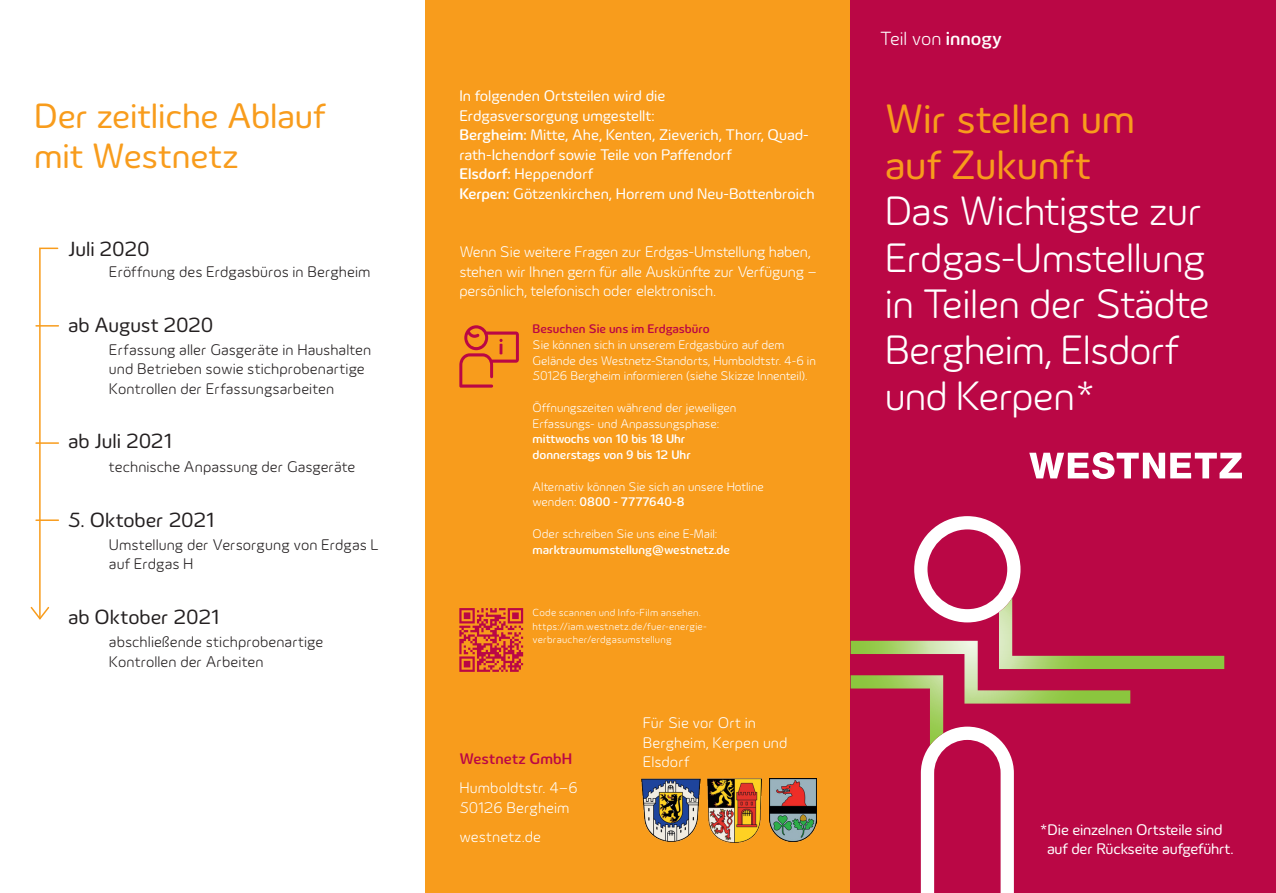
<style>
.page{position:relative;width:1276px;height:893px;background:#fff}
.page>*{position:absolute;margin:0;border:0;box-sizing:border-box;transform-origin:0 0}
.t1{font:300 42px/46.2px "Innogy";letter-spacing:-.02em;color:#fff}
.t2{font:42px/46.2px "Innogy";letter-spacing:-.005em;color:#f89c1c}
.t3{font:36px/39.6px "Innogy";letter-spacing:-.005em;color:#f89c1c}
.t4{font:21px "Innogy";letter-spacing:-.005em;color:#231f20}
.t5{font:300 19.5px "Innogy";letter-spacing:-.01em;color:#fff}
.t6{font:300 15.75px/19.5px "Innogy";letter-spacing:.005em;color:#231f20}
.t7{font:15.75px/19.5px "Innogy";color:#fff}
.t8{font:300 15.75px/19.5px "Innogy";letter-spacing:-.01em;color:#fff}
.t9{font:500 15.75px "Innogy";letter-spacing:.01em;color:#ba0745}
.t10{font:300 15.75px "Innogy";letter-spacing:.01em;color:#fff}
.t11{font:300 12.75px/15.8px "Innogy";color:#fff}
.t12{font:500 12.75px/15.8px "Innogy";color:#fff}
.t13{font:500 12.75px "Innogy";color:#ba0745}
.t14{font:300 10.5px/13.5px "Innogy";letter-spacing:.02em;color:#fff}
.s1{font-weight:500}
</style>
<div class="page">
<div style="left:425px;top:0;width:425px;height:893px;background:#f89c1c"></div>
<div style="left:850px;top:0;width:426px;height:893px;background:#ba0745"></div>
<svg style="left:850px;top:516px;width:374px;height:377px"></svg>
<svg style="left:1029px;top:452px;width:213px;height:27px"></svg>
<svg style="left:459px;top:608px;width:64px;height:64px"></svg>
<svg style="left:30px;top:247px;width:29px;height:373px"></svg>
<img style="left:769px;top:778px;width:47px;height:64px">
<img style="left:641px;top:778px;width:59px;height:64px">
<img style="left:708px;top:778px;width:53px;height:64px">
<svg style="left:459px;top:325px;width:60px;height:63px"></svg>
<h2 class="t3" style="left:34px;top:97px;width:293px">Der zeitliche Ablauf mit Westnetz</h2>
<h3 class="t4" style="left:68px;top:237px;width:83px">Juli 2020</h3>
<p class="t6" style="left:109px;top:262px;width:263px">Eröffnung des Erdgasbüros in Bergheim</p>
<h3 class="t4" style="left:68px;top:312px;width:147px">ab August 2020</h3>
<p class="t6" style="left:109px;top:340px;width:264px">Erfassung aller Gasgeräte in Haushalten und Betrieben sowie stichprobenartige<br>Kontrollen der Erfassungsarbeiten</p>
<h3 class="t4" style="left:68px;top:429px;width:105px">ab Juli 2021</h3>
<p class="t6" style="left:109px;top:457px;width:248px">technische Anpassung der Gasgeräte</p>
<h3 class="t4" style="left:68px;top:507px;width:147px">5. Oktober 2021</h3>
<p class="t6" style="left:109px;top:535px;width:271px">Umstellung der Versorgung von Erdgas L auf Erdgas H</p>
<h3 class="t4" style="left:68px;top:605px;width:152px">ab Oktober 2021</h3>
<p class="t6" style="left:109px;top:632px;width:216px">abschließende stichprobenartige<br>Kontrollen der Arbeiten</p>
<p class="t7" style="left:459px;top:86px;width:357px">In folgenden Ortsteilen wird die<br>Erdgasversorgung umgestellt:<br><span class="s1">Bergheim:</span> Mitte, Ahe, Kenten, Zieverich, Thorr, Quad&shy;rath-Ichendorf sowie Teile von Paffendorf<br><span class="s1">Elsdorf:</span> Heppendorf<br><span class="s1">Kerpen:</span> Götzenkirchen, Horrem und Neu-Bottenbroich</p>
<p class="t8" style="left:459px;top:242px;width:359px">Wenn Sie weitere Fragen zur Erdgas-Umstellung haben, stehen wir Ihnen gern für alle Auskünfte zur Verfügung – persönlich, telefonisch oder elektronisch.</p>
<p class="t13" style="left:532px;top:321px;width:178px">Besuchen Sie uns im Erdgasbüro</p>
<p class="t11" style="left:532px;top:337px;width:285px">Sie können sich in unserem Erdgasbüro auf dem<br>Gelände des Westnetz-Standorts, Humboldtstr. 4-6 in<br>50126 Bergheim informieren (siehe Skizze Innenteil).</p>
<p class="t11" style="left:532px;top:400px;width:205px">Öffnungszeiten während der jeweiligen<br>Erfassungs- und Anpassungsphase:</p>
<p class="t12" style="left:532px;top:431px;width:160px">mittwochs von 10 bis 18 Uhr donnerstags von 9 bis 12 Uhr</p>
<p class="t11" style="left:532px;top:479px;width:233px">Alternativ können Sie sich an unsere Hotline wenden: <span class="s1">0800 - 7777640-8</span></p>
<p class="t11" style="left:532px;top:526px;width:186px">Oder schreiben Sie uns eine E-Mail:</p>
<p class="t12" style="left:532px;top:541px;width:199px">marktraumumstellung@westnetz.de</p>
<p class="t14" style="left:532px;top:606px;width:176px">Code scannen und Info-Film ansehen. https://iam.westnetz.de/fuer-energie&shy;verbraucher/erdgasumstellung</p>
<p class="t9" style="left:459px;top:749px;width:114px">Westnetz GmbH</p>
<p class="t8" style="left:459px;top:778px;width:120px">Humboldtstr. 4–6<br>50126 Bergheim</p>
<p class="t10" style="left:459px;top:828px;width:83px">westnetz.de</p>
<p class="t8" style="left:642px;top:713px;width:146px">Für Sie vor Ort in<br>Bergheim, Kerpen und<br>Elsdorf</p>
<h3 class="t5" style="left:880px;top:27px;width:123px">Teil von <span class="s1">innogy</span></h3>
<h1 class="t2" style="left:884px;top:96px;width:252px">Wir stellen um auf Zukunft</h1>
<h1 class="t1" style="left:884px;top:188px;width:327px">Das Wichtigste zur<br>Erdgas-Umstellung in Teilen der Städte<br>Bergheim, Elsdorf und Kerpen*</h1>
<p class="t7" style="left:1047px;top:819px;width:188px;text-indent:-7px">*Die einzelnen Ortsteile sind auf der Rückseite aufgeführt.</p>
</div>
